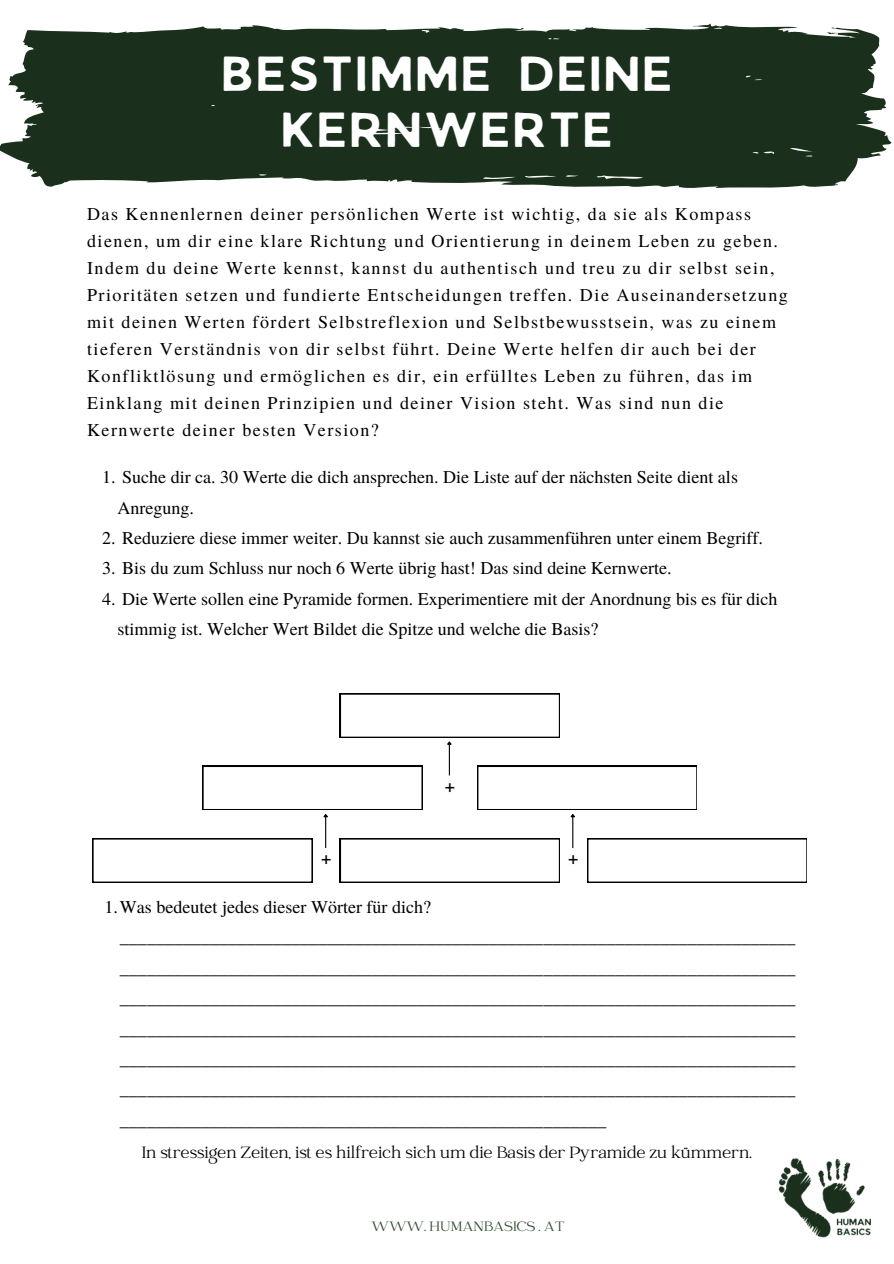
<style>
.page{position:relative;width:894px;height:1264px;background:#fff}
.page>*{position:absolute;margin:0;border:0;box-sizing:border-box;transform-origin:0 0}
.t1{font:46.5px/55.2px "JA Jaya Giri Sans";letter-spacing:.05em;color:#fff;text-align:center}
.t2{font:21px "Canva Sans";color:#000}
.t3{font:18px/30.3px "Te X Gyre Termes";color:#000}
.t4{font:18px/27px "Te X Gyre Termes";letter-spacing:.085em;color:#000}
.t5{font:18px "Catchy Mager";color:#000}
.t6{font:15px "Catchy Mager";color:#2f4a31}
</style>
<div class="page">
<svg style="left:340px;top:838px;width:219px;height:44px"></svg>
<svg style="left:92px;top:838px;width:220px;height:44px"></svg>
<svg style="left:587px;top:838px;width:219px;height:44px"></svg>
<hr style="left:325px;top:817px;width:1px;height:31px;background:#000">
<svg style="left:202px;top:766px;width:220px;height:52px"></svg>
<hr style="left:572px;top:817px;width:1px;height:31px;background:#000">
<svg style="left:477px;top:766px;width:219px;height:52px"></svg>
<hr style="left:448px;top:744px;width:2px;height:31px;background:#000">
<svg style="left:340px;top:693px;width:219px;height:52px"></svg>
<img style="left:778px;top:1158px;width:93px;height:80px">
<svg style="left:0;top:24px;width:891px;height:164px;background:#334736"></svg>
<h2 class="t1" style="left:224px;top:50px;width:452px">BESTIMME DEINE<br>KERNWERTE</h2>
<p class="t4" style="left:87px;top:200px;width:702px">Das Kennenlernen deiner persönlichen Werte ist wichtig, da sie als Kompass dienen, um dir eine klare Richtung und Orientierung in deinem Leben zu geben.<br>Indem du deine Werte kennst, kannst du authentisch und treu zu dir selbst sein, Prioritäten setzen und fundierte Entscheidungen treffen. Die Auseinandersetzung mit deinen Werten fördert Selbstreflexion und Selbstbewusstsein, was zu einem tieferen Verständnis von dir selbst führt. Deine Werte helfen dir auch bei der Konfliktlösung und ermöglichen es dir, ein erfülltes Leben zu führen, das im Einklang mit deinen Prinzipien und deiner Vision steht. Was sind nun die Kernwerte deiner besten Version?</p>
<h1 class="t3" style="left:118px;top:461px;width:621px;text-indent:-15px">1. Suche dir ca. 30 Werte die dich ansprechen. Die Liste auf der nächsten Seite dient als<br>Anregung.</h1>
<h2 class="t3" style="left:102px;top:522px;width:662px">2. Reduziere diese immer weiter. Du kannst sie auch zusammenführen unter einem Begriff.</h2>
<p class="t3" style="left:102px;top:552px;width:570px">3. Bis du zum Schluss nur noch 6 Werte übrig hast! Das sind deine Kernwerte.</p>
<p class="t3" style="left:118px;top:582px;width:661px;text-indent:-15px">4. Die Werte sollen eine Pyramide formen. Experimentiere mit der Anordnung bis es für dich stimmig ist. Welcher Wert Bildet die Spitze und welche die Basis?</p>
<p class="t2" style="left:444px;top:772px;width:12px">+</p>
<p class="t2" style="left:320px;top:844px;width:12px">+</p>
<p class="t2" style="left:567px;top:844px;width:12px">+</p>
<p class="t3" style="left:120px;top:890px;width:677px;text-indent:-15px">1.Was bedeutet jedes dieser Wörter für dich? ___________________________________________________________________________ ___________________________________________________________________________ ___________________________________________________________________________ ___________________________________________________________________________ ___________________________________________________________________________ ___________________________________________________________________________ ______________________________________________________</p>
<p class="t5" style="left:142px;top:1143px;width:611px">In stressigen Zeiten, ist es hilfreich sich um die Basis der Pyramide zu kümmern.</p>
<p class="t6" style="left:371px;top:1218px;width:194px">WWW. HUMANBASICS . AT</p>
</div>
